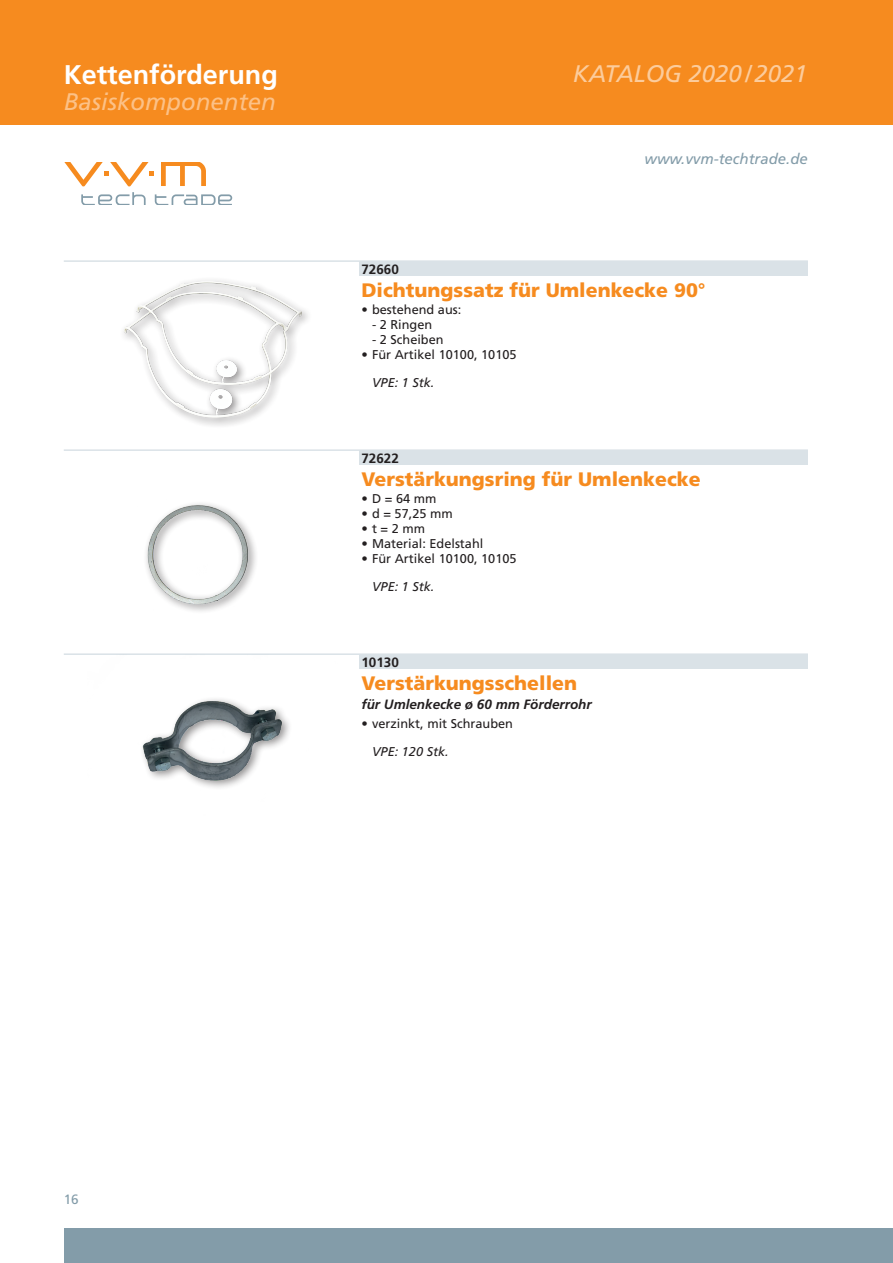
<style>
.page{position:relative;width:893px;height:1263px;background:#fff}
.page>*{position:absolute;margin:0;border:0;box-sizing:border-box;transform-origin:0 0}
.t1{font:700 27px "Frutiger LT Std";color:#fff}
.t2{font:italic 24px "Frutiger LT Std";color:#fcc187}
.t3{font:italic 24px "Frutiger LT Std";color:#fccc9c}
.Produktname{font:900 19.5px "Frutiger LT Std";color:#f68b1f}
.t4{font:italic 15px "Frutiger LT Std";color:#839ca9}
.Produkt-Unterzeile_f{font:italic 700 13.5px "Frutiger LT Std";color:#231f20}
.Artikelnummer{font:700 13.5px "Frutiger LT Std";color:#231f20}
.t5{font:13.5px "Frutiger LT Std";color:#839ca9}
.Liste_Einzug_ohne_Pu{font:12.75px "Frutiger LT Std";color:#231f20}
.VPE{font:italic 12.75px "Frutiger LT Std";color:#231f20}
</style>
<div class="page">
<div style="left:0;top:0;width:893px;height:125px;background:#f68b1f"></div>
<svg style="left:81px;top:192px;width:151px;height:13px"></svg>
<svg style="left:161px;top:162px;width:45px;height:24px"></svg>
<svg style="left:64px;top:162px;width:90px;height:24px"></svg>
<div style="left:64px;top:1227px;width:829px;height:36px;background:#839ca9"></div>
<div style="left:359px;top:261px;width:449px;height:15px;background:#dae2e7"></div>
<hr style="left:64px;top:260px;width:744px;height:2px;background:#dae2e7">
<div style="left:359px;top:451px;width:449px;height:14px;background:#dae2e7"></div>
<hr style="left:64px;top:449px;width:744px;height:2px;background:#dae2e7">
<div style="left:359px;top:655px;width:449px;height:14px;background:#dae2e7"></div>
<hr style="left:64px;top:653px;width:744px;height:2px;background:#dae2e7">
<div style="left:119px;top:277px;width:193px;height:152px;background:#231f20;opacity:.5"></div>
<img style="left:168px;top:281px;width:37px;height:10px">
<img style="left:146px;top:503px;width:109px;height:107px">
<img style="left:142px;top:699px;width:147px;height:89px">
<h1 class="t1" style="left:64px;top:59px;width:216px">Kettenförderung</h1>
<h2 class="t2" style="left:64px;top:87px;width:214px">Basiskomponenten</h2>
<h2 class="t3" style="left:573px;top:59px;width:237px">KATALOG 2020/2021</h2>
<p class="t4" style="left:645px;top:150px;width:165px">www.vvm-techtrade.de</p>
<p class="Artikelnummer" style="left:361px;top:261px;width:39px">72660</p>
<p class="Produktname" style="left:361px;top:279px;width:346px">Dichtungssatz für Umlenkecke 90°</p>
<p class="Liste_Einzug_ohne_Pu" style="left:361px;top:302px;width:101px">• bestehend aus:</p>
<p class="Liste_Einzug_ohne_Pu" style="left:372px;top:317px;width:62px">- 2 Ringen</p>
<p class="Liste_Einzug_ohne_Pu" style="left:372px;top:332px;width:73px">- 2 Scheiben</p>
<p class="Liste_Einzug_ohne_Pu" style="left:361px;top:347px;width:157px">• Für Artikel 10100, 10105</p>
<p class="VPE" style="left:372px;top:375px;width:64px">VPE: 1 Stk.</p>
<p class="Artikelnummer" style="left:361px;top:450px;width:39px">72622</p>
<p class="Produktname" style="left:361px;top:468px;width:341px">Verstärkungsring für Umlenkecke</p>
<p class="Liste_Einzug_ohne_Pu" style="left:361px;top:491px;width:76px">• D = 64 mm</p>
<p class="Liste_Einzug_ohne_Pu" style="left:361px;top:506px;width:93px">• d = 57,25 mm</p>
<p class="Liste_Einzug_ohne_Pu" style="left:361px;top:521px;width:65px">• t = 2 mm</p>
<p class="Liste_Einzug_ohne_Pu" style="left:361px;top:536px;width:123px">• Material: Edelstahl</p>
<p class="Liste_Einzug_ohne_Pu" style="left:361px;top:551px;width:157px">• Für Artikel 10100, 10105</p>
<p class="VPE" style="left:372px;top:579px;width:64px">VPE: 1 Stk.</p>
<p class="Artikelnummer" style="left:361px;top:654px;width:39px">10130</p>
<p class="Produktname" style="left:361px;top:672px;width:217px">Verstärkungsschellen</p>
<p class="Produkt-Unterzeile_f" style="left:361px;top:696px;width:232px">für Umlenkecke ø 60 mm Förderrohr</p>
<p class="Liste_Einzug_ohne_Pu" style="left:361px;top:716px;width:153px">• verzinkt, mit Schrauben</p>
<p class="VPE" style="left:372px;top:744px;width:78px">VPE: 120 Stk.</p>
<p class="t5" style="left:64px;top:1191px;width:17px">16</p>
</div>
